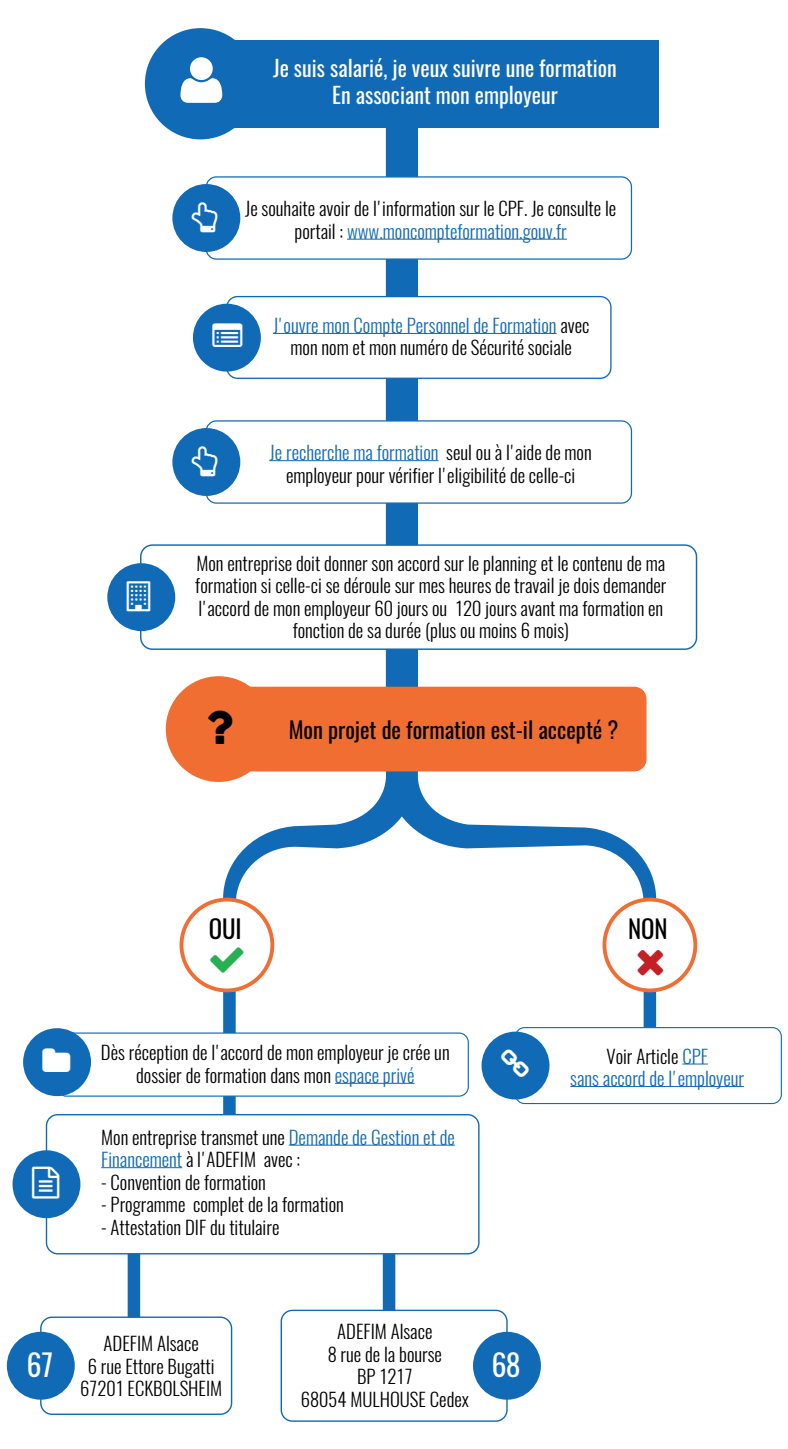
<style>
.page{position:relative;width:788px;height:1449px;background:#fff}
.page>*{position:absolute;margin:0;border:0;box-sizing:border-box;transform-origin:0 0}
.t1{font:29.62px "Oswald";color:#fff}
.t2{font:24.88px "Oswald";color:#000001}
.t3{font:22.5px "Oswald";color:#000001}
.t4{font:22px/26.4px "Oswald";color:#fff;text-align:center}
.t5{font:300 18.75px/22.5px "Oswald";color:#000001;text-align:center}
.t6{font:300 18.75px/22.5px "Oswald";color:#106ab5;text-align:center}
.s1{color:#106ab5}
.s2{color:#000001}
</style>
<div class="page">
<div style="left:223px;top:903px;width:13px;height:305px;background:#106ab5"></div>
<div style="left:128px;top:1223px;width:12px;height:154px;background:#106ab5"></div>
<div style="left:383px;top:1223px;width:12px;height:154px;background:#106ab5"></div>
<div style="left:643px;top:903px;width:13px;height:172px;background:#106ab5"></div>
<svg style="left:223px;top:767px;width:433px;height:136px"></svg>
<div style="left:386px;top:102px;width:32px;height:618px;background:#106ab5"></div>
<div style="left:206px;top:177px;width:425px;height:82px;background:#fff;border-radius:10px"></div>
<div style="left:206px;top:176px;width:426px;height:84px;border:1px solid #106ab5;border-radius:10px"></div>
<hr style="left:347px;top:239px;width:220px;height:1px;background:#106ab5">
<div style="left:172px;top:184px;width:68px;height:68px;background:#106ab5;border-radius:50%"></div>
<div style="left:206px;top:421px;width:425px;height:82px;background:#fff;border-radius:10px"></div>
<div style="left:206px;top:420px;width:426px;height:83px;border:1px solid #106ab5;border-radius:10px"></div>
<hr style="left:269px;top:460px;width:169px;height:1px;background:#106ab5">
<div style="left:172px;top:428px;width:68px;height:68px;background:#106ab5;border-radius:50%"></div>
<div style="left:235px;top:686px;width:411px;height:85px;background:#f16e32;border-radius:12px"></div>
<div style="left:166px;top:676px;width:105px;height:106px;background:#f16e32;border-radius:50%"></div>
<div style="left:181px;top:899px;width:91px;height:91px;background:#fff;border-radius:50%"></div>
<div style="left:179px;top:897px;width:95px;height:95px;border:4px solid #f16e32;border-radius:50%"></div>
<div style="left:604px;top:899px;width:91px;height:91px;background:#fff;border-radius:50%"></div>
<div style="left:602px;top:897px;width:95px;height:95px;border:4px solid #f16e32;border-radius:50%"></div>
<div style="left:57px;top:1033px;width:411px;height:63px;background:#fff;border-radius:9px"></div>
<div style="left:56px;top:1032px;width:413px;height:64px;border:1px solid #106ab5;border-radius:9px"></div>
<hr style="left:335px;top:1083px;width:79px;height:1px;background:#106ab5">
<div style="left:23px;top:1028px;width:68px;height:68px;background:#106ab5;border-radius:50%"></div>
<div style="left:46px;top:1114px;width:433px;height:139px;background:#fff;border-radius:11px"></div>
<div style="left:46px;top:1113px;width:433px;height:141px;border:1px solid #106ab5;border-radius:11px"></div>
<hr style="left:289px;top:1144px;width:166px;height:1px;background:#106ab5">
<hr style="left:101px;top:1167px;width:81px;height:1px;background:#106ab5">
<div style="left:13px;top:1150px;width:67px;height:68px;background:#106ab5;border-radius:50%"></div>
<div style="left:141px;top:545px;width:555px;height:104px;background:#fff;border-radius:12px"></div>
<div style="left:140px;top:544px;width:557px;height:106px;border:1px solid #106ab5;border-radius:12px"></div>
<div style="left:107px;top:563px;width:68px;height:68px;background:#106ab5;border-radius:50%"></div>
<div style="left:227px;top:296px;width:384px;height:82px;background:#fff;border-radius:11px"></div>
<div style="left:226px;top:296px;width:385px;height:83px;border:1px solid #106ab5;border-radius:11px"></div>
<hr style="left:273px;top:333px;width:283px;height:1px;background:#106ab5">
<div style="left:193px;top:304px;width:68px;height:67px;background:#106ab5;border-radius:50%"></div>
<div style="left:213px;top:40px;width:446px;height:87px;background:#106ab5"></div>
<div style="left:145px;top:28px;width:111px;height:111px;background:#106ab5;border-radius:50%"></div>
<div style="left:41px;top:1317px;width:190px;height:97px;background:#fff;border-radius:11px"></div>
<div style="left:40px;top:1316px;width:192px;height:98px;border:1px solid #106ab5;border-radius:11px"></div>
<div style="left:7px;top:1331px;width:68px;height:68px;background:#106ab5;border-radius:50%"></div>
<div style="left:281px;top:1310px;width:226px;height:110px;background:#fff;border-radius:11px"></div>
<div style="left:280px;top:1309px;width:227px;height:112px;border:1px solid #106ab5;border-radius:11px"></div>
<div style="left:473px;top:1331px;width:68px;height:68px;background:#106ab5;border-radius:50%"></div>
<div style="left:515px;top:1027px;width:266px;height:76px;background:#fff;border-radius:9px"></div>
<div style="left:515px;top:1027px;width:266px;height:77px;border:1px solid #106ab5;border-radius:9px"></div>
<svg style="left:682px;top:1063px;width:26px;height:1px"></svg>
<hr style="left:570px;top:1086px;width:174px;height:1px;background:#106ab5">
<div style="left:481px;top:1031px;width:68px;height:68px;background:#106ab5;border-radius:50%"></div>
<p class="t4" style="left:273px;top:55px;width:345px">Je suis salarié, je veux suivre une formation<br>En associant mon employeur</p>
<p class="t5" style="left:245px;top:197px;width:372px">Je souhaite avoir de l'information sur le CPF. Je consulte le portail : <span class="s1">www.moncompteformation.gouv.fr</span></p>
<p class="t5" style="left:273px;top:314px;width:318px"><span class="s1">J'ouvre mon Compte Personnel de Formation</span> avec mon nom et mon numéro de Sécurité sociale</p>
<p class="t5" style="left:269px;top:441px;width:323px"><span class="s1">Je recherche ma formation</span> seul ou à l'aide de mon employeur pour vérifier l'eligibilité de celle-ci</p>
<p class="t5" style="left:195px;top:552px;width:472px">Mon entreprise doit donner son accord sur le planning et le contenu de ma formation si celle-ci se déroule sur mes heures de travail je dois demander l'accord de mon employeur 60 jours ou 120 jours avant ma formation en fonction de sa durée (plus ou moins 6 mois)</p>
<p class="t3" style="left:289px;top:714px;width:331px">Mon projet de formation est-il accepté ?</p>
<h2 class="t2" style="left:209px;top:911px;width:35px">OUI</h2>
<h2 class="t2" style="left:628px;top:911px;width:41px">NON</h2>
<p class="t5" style="left:101px;top:1041px;width:350px">Dès réception de l'accord de mon employeur je crée un dossier de formation dans mon <span class="s1">espace privé</span></p>
<p class="t5" style="left:101px;top:1125px;width:355px;text-align:left">Mon entreprise transmet une <span class="s1">Demande de Gestion et de<br>Financement</span> à l'ADEFIM avec :</p>
<p class="t5" style="left:101px;top:1170px;width:166px">- Convention de formation</p>
<p class="t5" style="left:101px;top:1193px;width:244px">- Programme complet de la formation</p>
<p class="t5" style="left:101px;top:1215px;width:180px">- Attestation DIF du titulaire</p>
<h1 class="t1" style="left:27px;top:1344px;width:27px">67</h1>
<p class="t5" style="left:80px;top:1332px;width:144px">ADEFIM Alsace<br>6 rue Ettore Bugatti<br>67201 ECKBOLSHEIM</p>
<p class="t5" style="left:301px;top:1320px;width:170px">ADEFIM Alsace<br>8 rue de la bourse<br>BP 1217<br>68054 MULHOUSE Cedex</p>
<h1 class="t1" style="left:491px;top:1344px;width:30px">68</h1>
<p class="t6" style="left:570px;top:1044px;width:175px"><span class="s2">Voir Article</span> CPF<br>sans accord de l'employeur</p>
</div>
